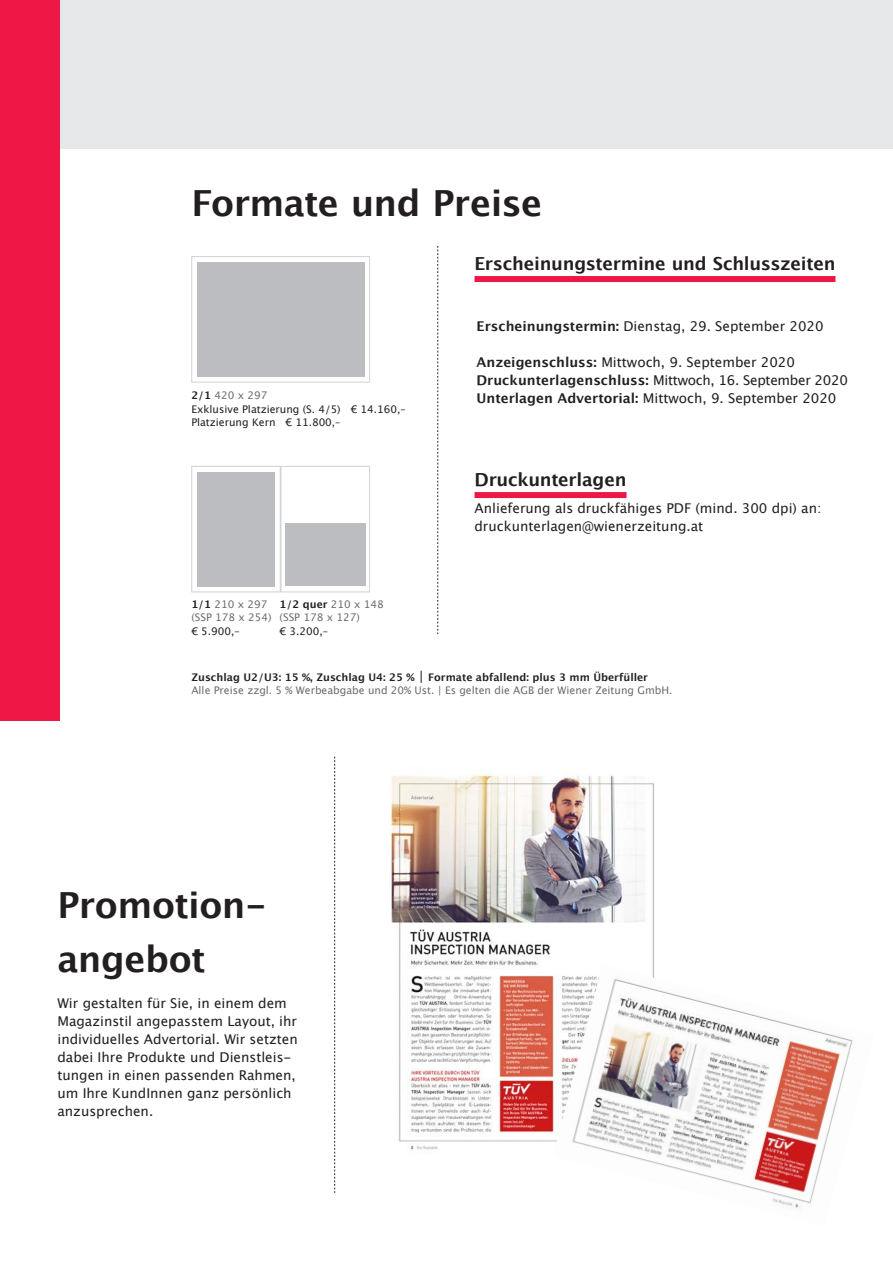
<style>
.page{position:relative;width:893px;height:1263px;background:#fff}
.page>*{position:absolute;margin:0;border:0;box-sizing:border-box;transform-origin:0 0}
.t1{font:700 36px/54px "Lucida Grande";letter-spacing:-.015em;color:#231f20}
.t2{font:700 18px "Lucida Grande";letter-spacing:-.015em;color:#231f20}
.t3{font:13.5px/18px "Lucida Grande";color:#231f20}
.t4{font:13.5px "Lucida Grande";letter-spacing:-.02em;color:#231f20}
.t5{font:10.5px/13.5px "Lucida Grande";color:#6c6d70}
.t6{font:10.5px/13.5px "Lucida Grande";color:#231f20}
.s1{font-weight:700}
.s2{color:#6c6d70}
.s3{font-weight:700;color:#231f20}
.s4{color:#231f20}
.s5{font-size:13.5px;color:#231f20}
</style>
<div class="page">
<div style="left:0;top:0;width:893px;height:149px;background:#e6e7e9"></div>
<div style="left:0;top:0;width:60px;height:720px;background:#ed1845"></div>
<div style="left:191px;top:256px;width:179px;height:126px;background:#fff;border:1px solid #d1d2d4"></div>
<div style="left:197px;top:262px;width:167px;height:115px;background:#bcbdc0"></div>
<div style="left:191px;top:466px;width:90px;height:126px;background:#fff;border:1px solid #d1d2d4"></div>
<div style="left:197px;top:472px;width:78px;height:114px;background:#bcbdc0"></div>
<div style="left:281px;top:466px;width:89px;height:126px;background:#fff;border:1px solid #d1d2d4"></div>
<div style="left:285px;top:523px;width:81px;height:63px;background:#bcbdc0"></div>
<div style="left:474px;top:492px;width:153px;height:6px;background:#ed1845"></div>
<div style="left:474px;top:276px;width:361px;height:6px;background:#ed1845"></div>
<svg style="left:437px;top:246px;width:1px;height:388px"></svg>
<svg style="left:334px;top:757px;width:1px;height:436px"></svg>
<img style="left:390px;top:772px;width:264px;height:378px">
<img style="left:553px;top:964px;width:300px;height:244px">
<p class="t1" style="left:191px;top:176px;width:352px">Formate und Preise</p>
<p class="t6" style="left:191px;top:389px;width:216px"><span class="s1">2/1</span> <span class="s2">420 x 297<br></span>Exklusive Platzierung (S. 4/5) € 14.160,–</p>
<p class="t6" style="left:191px;top:416px;width:151px">Platzierung Kern € 11.800,–</p>
<p class="t2" style="left:474px;top:249px;width:363px">Erscheinungstermine und Schlusszeiten</p>
<p class="t3" style="left:477px;top:317px;width:349px"><span class="s1">Erscheinungstermin:</span> Dienstag, 29. September 2020</p>
<p class="t3" style="left:477px;top:353px;width:320px"><span class="s1">Anzeigenschluss:</span> Mittwoch, 9. September 2020</p>
<p class="t4" style="left:477px;top:372px;width:373px"><span class="s1">Druckunterlagenschluss:</span> Mittwoch, 16. September 2020</p>
<p class="t3" style="left:477px;top:389px;width:361px"><span class="s1">Unterlagen Advertorial:</span> Mittwoch, 9. September 2020</p>
<p class="t2" style="left:474px;top:465px;width:154px">Druckunterlagen</p>
<p class="t3" style="left:474px;top:499px;width:348px">Anlieferung als druckfähiges PDF (mind. 300 dpi) an:</p>
<p class="t3" style="left:474px;top:517px;width:230px">druckunterlagen@wienerzeitung.at</p>
<p class="t5" style="left:191px;top:597px;width:82px"><span class="s3">1/1</span> 210 x 297 (SSP 178 x 254) <span class="s4">€ 5.900,–</span></p>
<p class="t5" style="left:191px;top:670px;width:483px"><span class="s3">Zuschlag U2/U3: 15 %, Zuschlag U4: 25 %</span> <span class="s5">|</span> <span class="s3">Formate abfallend: plus 3 mm Überfüller<br></span>Alle Preise zzgl. 5 % Werbeabgabe und 20% Ust. | Es gelten die AGB der Wiener Zeitung GmbH.</p>
<p class="t5" style="left:280px;top:597px;width:106px"><span class="s3">1/2 quer</span> 210 x 148 (SSP 178 x 127)<br><span class="s4">€ 3.200,–</span></p>
<p class="t1" style="left:57px;top:878px;width:211px">Promotion&shy;angebot</p>
<p class="t3" style="left:57px;top:994px;width:242px">Wir gestalten für Sie, in einem dem Magazinstil angepasstem Layout, ihr individuelles Advertorial. Wir setzten dabei Ihre Produkte und Dienstleis&shy;tungen in einen passenden Rahmen, um Ihre KundInnen ganz persönlich anzusprechen.</p>
</div>
